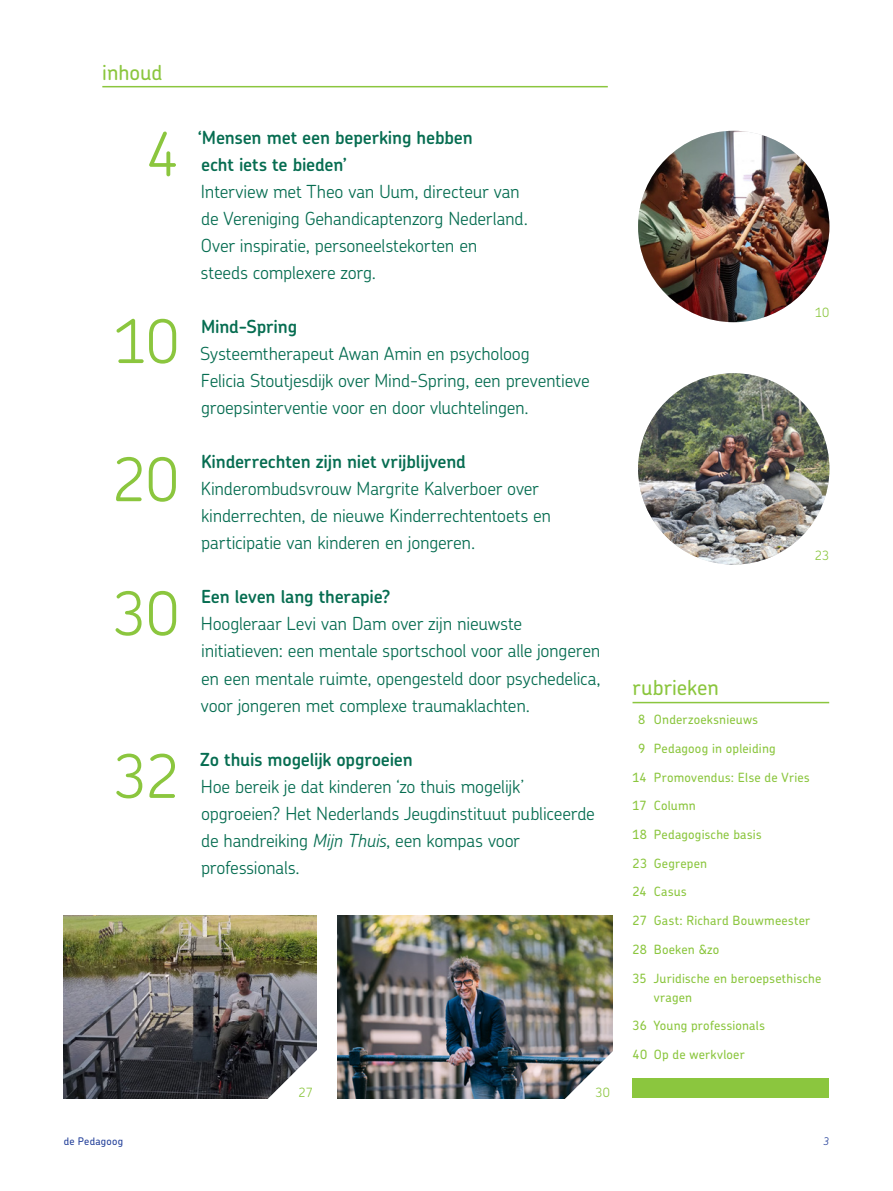
<style>
.page{position:relative;width:893px;height:1191px;background:#fff}
.page>*{position:absolute;margin:0;border:0;box-sizing:border-box;transform-origin:0 0}
.intro_lead{font:300 60px "Chevin Pro";letter-spacing:-.02em;color:#8bc63e}
.rubriek{font:500 21px "Chevin Pro";letter-spacing:-.005em;color:#8bc63e}
.intro_lead-2{font:300 18px/27px "Chevin Pro";letter-spacing:-.01em;color:#066d51}
.intro_lead-3{font:600 18px/27px "Chevin Pro";letter-spacing:-.01em;color:#066d51}
.Schrijfster_fotograaf{font:500 12.75px/19.2px "Chevin Pro";letter-spacing:.015em;color:#8bc63e}
.Schrijfster_fotograaf-2{font:300 12.75px "Chevin Pro";letter-spacing:.01em;color:#8bc63e}
.t1{font:500 10.5px "Chevin Pro";letter-spacing:.025em;color:#223f99}
.t2{font:italic 300 10.5px "Chevin Pro";color:#223f99}
.s1{font-style:italic}
</style>
<div class="page">
<hr style="left:632px;top:702px;width:197px;height:1px;background:#8bc63e">
<div style="left:632px;top:1078px;width:197px;height:19px;background:#8bc63e"></div>
<hr style="left:102px;top:86px;width:506px;height:1px;background:#8bc63e">
<img style="left:338px;top:915px;width:274px;height:183px">
<svg style="left:561px;top:1049px;width:52px;height:50px"></svg>
<img style="left:64px;top:915px;width:252px;height:183px">
<svg style="left:264px;top:1049px;width:53px;height:50px"></svg>
<img style="left:638px;top:373px;width:191px;height:191px;border-radius:96px">
<img style="left:638px;top:131px;width:191px;height:191px;border-radius:96px">
<svg style="left:785px;top:264px;width:37px;height:44px"></svg>
<p class="rubriek" style="left:102px;top:58px;width:62px">inhoud</p>
<p class="intro_lead" style="left:146px;top:114px;width:35px">4</p>
<p class="intro_lead" style="left:114px;top:301px;width:67px">10</p>
<p class="intro_lead" style="left:112px;top:439px;width:68px">20</p>
<p class="intro_lead" style="left:113px;top:573px;width:68px">30</p>
<p class="intro_lead" style="left:114px;top:735px;width:67px">32</p>
<p class="intro_lead-3" style="left:198px;top:124px;width:276px">‘Mensen met een beperking hebben echt iets te bieden’</p>
<p class="intro_lead-2" style="left:201px;top:178px;width:329px">Interview met Theo van Uum, directeur van de Vereniging Gehandicaptenzorg Nederland.<br>Over inspiratie, personeelstekorten en steeds complexere zorg.</p>
<p class="intro_lead-3" style="left:201px;top:313px;width:98px">Mind-Spring</p>
<p class="intro_lead-2" style="left:200px;top:340px;width:391px">Systeemtherapeut Awan Amin en psycholoog<br>Felicia Stoutjesdijk over Mind-Spring, een preventieve groepsinterventie voor en door vluchtelingen.</p>
<p class="intro_lead-3" style="left:201px;top:448px;width:266px">Kinderrechten zijn niet vrijblijvend</p>
<p class="intro_lead-2" style="left:201px;top:475px;width:352px">Kinderombudsvrouw Margrite Kalverboer over kinderrechten, de nieuwe Kinderrechtentoets en participatie van kinderen en jongeren.</p>
<p class="intro_lead-3" style="left:201px;top:583px;width:191px">Een leven lang therapie?</p>
<p class="intro_lead-2" style="left:201px;top:610px;width:401px">Hoogleraar Levi van Dam over zijn nieuwste initiatieven: een mentale sportschool voor alle jongeren en een mentale ruimte, opengesteld door psychedelica, voor jongeren met complexe traumaklachten.</p>
<p class="intro_lead-3" style="left:200px;top:745px;width:214px">Zo thuis mogelijk opgroeien</p>
<p class="intro_lead-2" style="left:201px;top:772px;width:395px">Hoe bereik je dat kinderen ‘zo thuis mogelijk’ opgroeien? Het Nederlands Jeugdinstituut publiceerde de handreiking <span class="s1">Mijn Thuis</span>, een kompas voor professionals.</p>
<p class="Schrijfster_fotograaf-2" style="left:298px;top:1084px;width:16px">27</p>
<p class="Schrijfster_fotograaf-2" style="left:596px;top:1084px;width:16px">30</p>
<p class="Schrijfster_fotograaf-2" style="left:815px;top:303px;width:16px">10</p>
<p class="Schrijfster_fotograaf-2" style="left:815px;top:547px;width:16px">23</p>
<p class="rubriek" style="left:632px;top:674px;width:88px">rubrieken</p>
<p class="Schrijfster_fotograaf" style="left:638px;top:709px;width:121px">8 Onderzoeksnieuws</p>
<p class="Schrijfster_fotograaf" style="left:638px;top:738px;width:139px">9 Pedagoog in opleiding</p>
<p class="Schrijfster_fotograaf" style="left:632px;top:767px;width:179px">14 Promovendus: Else de Vries</p>
<p class="Schrijfster_fotograaf" style="left:632px;top:795px;width:65px">17 Column</p>
<p class="Schrijfster_fotograaf" style="left:632px;top:824px;width:131px">18 Pedagogische basis</p>
<p class="Schrijfster_fotograaf" style="left:632px;top:853px;width:76px">23 Gegrepen</p>
<p class="Schrijfster_fotograaf" style="left:632px;top:882px;width:56px">24 Casus</p>
<p class="Schrijfster_fotograaf" style="left:632px;top:910px;width:179px">27 Gast: Richard Bouwmeester</p>
<p class="Schrijfster_fotograaf" style="left:632px;top:939px;width:88px">28 Boeken &amp;zo</p>
<p class="Schrijfster_fotograaf" style="left:654px;top:968px;width:169px;text-indent:-21px">35 Juridische en beroepsethische vragen</p>
<p class="Schrijfster_fotograaf" style="left:632px;top:1015px;width:134px">36 Young professionals</p>
<p class="Schrijfster_fotograaf" style="left:632px;top:1044px;width:114px">40 Op de werkvloer</p>
<p class="t1" style="left:64px;top:1134px;width:61px">de Pedagoog</p>
<p class="t2" style="left:823px;top:1134px;width:7px">3</p>
</div>
